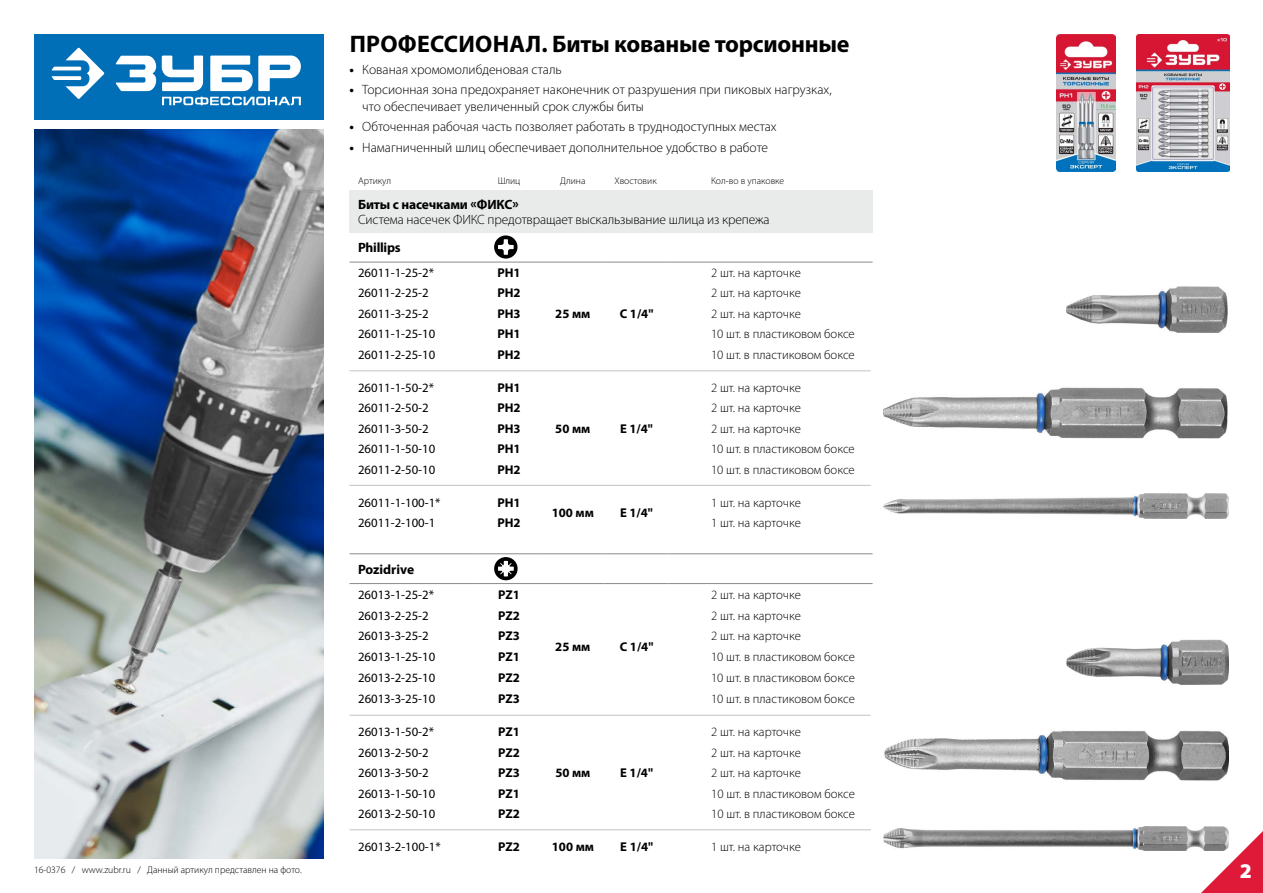
<style>
.page{position:relative;width:1263px;height:893px;background:#fff}
.page>*{position:absolute;margin:0;border:0;box-sizing:border-box;transform-origin:0 0}
.t1{font:700 24px "Myriad Pro";letter-spacing:-.01em;color:#000}
.t2{font:900 21px "Myriad Pro";color:#fff}
.t3{font:300 13.5px/16.2px "Myriad Pro";color:#000}
.t4{font:700 13.5px "Myriad Pro";letter-spacing:-.01em;color:#000}
.t5{font:300 12.75px "Myriad Pro";color:#000}
.t6{font:12.75px "Myriad Pro";color:#000}
.t7{font:700 12.75px "Myriad Pro";color:#000}
.t8{font:300 9.75px "Myriad Pro";color:#000}
.s1{font-weight:700}
</style>
<div class="page">
<svg style="left:1201px;top:831px;width:62px;height:62px"></svg>
<div style="left:350px;top:190px;width:523px;height:42px;background:#e9eaea"></div>
<hr style="left:350px;top:262px;width:127px;height:1px;background:#898b8e">
<hr style="left:477px;top:262px;width:64px;height:1px;background:#898b8e">
<hr style="left:541px;top:262px;width:64px;height:1px;background:#898b8e">
<hr style="left:605px;top:262px;width:63px;height:1px;background:#898b8e">
<hr style="left:668px;top:262px;width:205px;height:1px;background:#898b8e">
<hr style="left:350px;top:553px;width:127px;height:1px;background:#898b8e">
<hr style="left:477px;top:553px;width:64px;height:1px;background:#898b8e">
<hr style="left:541px;top:553px;width:64px;height:1px;background:#898b8e">
<hr style="left:605px;top:553px;width:63px;height:1px;background:#898b8e">
<hr style="left:668px;top:553px;width:205px;height:1px;background:#898b8e">
<hr style="left:350px;top:583px;width:127px;height:1px;background:#898b8e">
<hr style="left:477px;top:583px;width:64px;height:1px;background:#898b8e">
<hr style="left:541px;top:583px;width:64px;height:1px;background:#898b8e">
<hr style="left:605px;top:583px;width:63px;height:1px;background:#898b8e">
<hr style="left:668px;top:583px;width:205px;height:1px;background:#898b8e">
<svg style="left:494px;top:235px;width:23px;height:24px"></svg>
<svg style="left:494px;top:557px;width:24px;height:23px"></svg>
<img style="left:883px;top:493px;width:346px;height:25px">
<img style="left:883px;top:387px;width:345px;height:52px">
<img style="left:1067px;top:287px;width:161px;height:45px">
<hr style="left:350px;top:371px;width:521px;height:1px;background:#c1c3c5">
<hr style="left:350px;top:485px;width:521px;height:1px;background:#c1c3c5">
<hr style="left:350px;top:715px;width:521px;height:1px;background:#c1c3c5">
<hr style="left:350px;top:829px;width:521px;height:1px;background:#c1c3c5">
<img style="left:883px;top:826px;width:346px;height:25px">
<img style="left:884px;top:730px;width:345px;height:51px">
<img style="left:1067px;top:639px;width:162px;height:45px">
<div style="left:34px;top:34px;width:290px;height:85px;background:#006fb7"></div>
<svg style="left:162px;top:97px;width:139px;height:8px"></svg>
<svg style="left:51px;top:48px;width:53px;height:51px"></svg>
<svg style="left:115px;top:56px;width:186px;height:35px"></svg>
<img style="left:1136px;top:34px;width:94px;height:137px">
<img style="left:1056px;top:34px;width:59px;height:137px">
<img style="left:34px;top:129px;width:290px;height:730px">
<p class="t8" style="left:34px;top:863px;width:269px">16-0376 / www.zubr.ru / Данный артикул представлен на фото.</p>
<h1 class="t1" style="left:350px;top:28px;width:501px">ПРОФЕССИОНАЛ. Биты кованые торсионные</h1>
<p class="t3" style="left:350px;top:61px;width:214px"><span class="s1">•</span> Кованая хромомолибденовая сталь</p>
<p class="t3" style="left:362px;top:82px;width:471px;text-indent:-13px"><span class="s1">•</span> Торсионная зона предохраняет наконечник от разрушения при пиковых нагрузках, что обеспечивает увеличенный срок службы биты</p>
<p class="t3" style="left:350px;top:118px;width:429px"><span class="s1">•</span> Обточенная рабочая часть позволяет работать в труднодоступных местах</p>
<p class="t3" style="left:350px;top:139px;width:420px"><span class="s1">•</span> Hамагниченный шлиц обеспечивает дополнительное удобство в работе</p>
<p class="t8" style="left:358px;top:175px;width:35px">Артикул</p>
<p class="t8" style="left:498px;top:175px;width:24px">Шлиц</p>
<p class="t8" style="left:560px;top:175px;width:27px">Длина</p>
<p class="t8" style="left:614px;top:175px;width:44px">Хвостовик</p>
<p class="t8" style="left:711px;top:175px;width:75px">Кол-во в упаковке</p>
<p class="t4" style="left:358px;top:195px;width:162px">Биты с насечками «ФИКС»</p>
<p class="t3" style="left:358px;top:211px;width:413px">Система насечек ФИКС предотвращает выскальзывание шлица из крепежа</p>
<p class="t4" style="left:358px;top:239px;width:44px">Phillips</p>
<p class="t6" style="left:358px;top:265px;width:77px">26011-1-25-2*</p>
<p class="t7" style="left:497px;top:265px;width:25px">PH1</p>
<p class="t7" style="left:555px;top:305px;width:37px">25 мм</p>
<p class="t7" style="left:620px;top:305px;width:35px">C 1/4"</p>
<p class="t5" style="left:711px;top:265px;width:91px">2 шт. на карточке</p>
<p class="t6" style="left:358px;top:285px;width:72px">26011-2-25-2</p>
<p class="t7" style="left:497px;top:285px;width:25px">PH2</p>
<p class="t5" style="left:711px;top:286px;width:91px">2 шт. на карточке</p>
<p class="t6" style="left:358px;top:306px;width:72px">26011-3-25-2</p>
<p class="t7" style="left:497px;top:305px;width:25px">PH3</p>
<p class="t5" style="left:711px;top:306px;width:91px">2 шт. на карточке</p>
<p class="t6" style="left:358px;top:326px;width:79px">26011-1-25-10</p>
<p class="t7" style="left:497px;top:326px;width:25px">PH1</p>
<p class="t5" style="left:711px;top:326px;width:145px">10 шт. в пластиковом боксе</p>
<p class="t6" style="left:358px;top:347px;width:79px">26011-2-25-10</p>
<p class="t7" style="left:497px;top:346px;width:25px">PH2</p>
<p class="t5" style="left:711px;top:347px;width:145px">10 шт. в пластиковом боксе</p>
<p class="t6" style="left:358px;top:380px;width:77px">26011-1-50-2*</p>
<p class="t7" style="left:497px;top:379px;width:25px">PH1</p>
<p class="t7" style="left:555px;top:420px;width:37px">50 мм</p>
<p class="t7" style="left:620px;top:420px;width:34px">E 1/4"</p>
<p class="t5" style="left:711px;top:380px;width:91px">2 шт. на карточке</p>
<p class="t6" style="left:358px;top:400px;width:72px">26011-2-50-2</p>
<p class="t7" style="left:497px;top:400px;width:25px">PH2</p>
<p class="t5" style="left:711px;top:400px;width:91px">2 шт. на карточке</p>
<p class="t6" style="left:358px;top:421px;width:72px">26011-3-50-2</p>
<p class="t7" style="left:497px;top:420px;width:25px">PH3</p>
<p class="t5" style="left:711px;top:421px;width:91px">2 шт. на карточке</p>
<p class="t6" style="left:358px;top:441px;width:79px">26011-1-50-10</p>
<p class="t7" style="left:497px;top:440px;width:25px">PH1</p>
<p class="t5" style="left:711px;top:441px;width:145px">10 шт. в пластиковом боксе</p>
<p class="t6" style="left:358px;top:461px;width:79px">26011-2-50-10</p>
<p class="t7" style="left:497px;top:461px;width:25px">PH2</p>
<p class="t5" style="left:711px;top:462px;width:145px">10 шт. в пластиковом боксе</p>
<p class="t6" style="left:358px;top:495px;width:84px">26011-1-100-1*</p>
<p class="t7" style="left:497px;top:494px;width:25px">PH1</p>
<p class="t7" style="left:552px;top:504px;width:44px">100 мм</p>
<p class="t7" style="left:620px;top:504px;width:34px">E 1/4"</p>
<p class="t5" style="left:711px;top:495px;width:91px">1 шт. на карточке</p>
<p class="t6" style="left:358px;top:515px;width:79px">26011-2-100-1</p>
<p class="t7" style="left:497px;top:514px;width:25px">PH2</p>
<p class="t5" style="left:711px;top:515px;width:91px">1 шт. на карточке</p>
<p class="t4" style="left:358px;top:560px;width:58px">Pozidrive</p>
<p class="t6" style="left:358px;top:587px;width:77px">26013-1-25-2*</p>
<p class="t7" style="left:498px;top:586px;width:23px">PZ1</p>
<p class="t5" style="left:711px;top:587px;width:91px">2 шт. на карточке</p>
<p class="t6" style="left:358px;top:607px;width:72px">26013-2-25-2</p>
<p class="t7" style="left:498px;top:607px;width:23px">PZ2</p>
<p class="t5" style="left:711px;top:608px;width:91px">2 шт. на карточке</p>
<p class="t6" style="left:358px;top:628px;width:72px">26013-3-25-2</p>
<p class="t7" style="left:498px;top:628px;width:23px">PZ3</p>
<p class="t5" style="left:711px;top:628px;width:91px">2 шт. на карточке</p>
<p class="t6" style="left:358px;top:649px;width:79px">26013-1-25-10</p>
<p class="t7" style="left:498px;top:649px;width:23px">PZ1</p>
<p class="t5" style="left:711px;top:649px;width:145px">10 шт. в пластиковом боксе</p>
<p class="t6" style="left:358px;top:670px;width:79px">26013-2-25-10</p>
<p class="t7" style="left:498px;top:669px;width:23px">PZ2</p>
<p class="t5" style="left:711px;top:670px;width:145px">10 шт. в пластиковом боксе</p>
<p class="t6" style="left:358px;top:691px;width:79px">26013-3-25-10</p>
<p class="t7" style="left:498px;top:690px;width:23px">PZ3</p>
<p class="t5" style="left:711px;top:691px;width:145px">10 шт. в пластиковом боксе</p>
<p class="t6" style="left:358px;top:724px;width:77px">26013-1-50-2*</p>
<p class="t7" style="left:498px;top:724px;width:23px">PZ1</p>
<p class="t7" style="left:555px;top:764px;width:37px">50 мм</p>
<p class="t7" style="left:620px;top:764px;width:34px">E 1/4"</p>
<p class="t7" style="left:555px;top:638px;width:37px">25 мм</p>
<p class="t7" style="left:620px;top:638px;width:35px">C 1/4"</p>
<p class="t5" style="left:711px;top:724px;width:91px">2 шт. на карточке</p>
<p class="t6" style="left:358px;top:745px;width:72px">26013-2-50-2</p>
<p class="t7" style="left:498px;top:744px;width:23px">PZ2</p>
<p class="t5" style="left:711px;top:745px;width:91px">2 шт. на карточке</p>
<p class="t6" style="left:358px;top:765px;width:72px">26013-3-50-2</p>
<p class="t7" style="left:498px;top:764px;width:23px">PZ3</p>
<p class="t5" style="left:711px;top:765px;width:91px">2 шт. на карточке</p>
<p class="t6" style="left:358px;top:785px;width:79px">26013-1-50-10</p>
<p class="t7" style="left:498px;top:785px;width:23px">PZ1</p>
<p class="t5" style="left:711px;top:786px;width:145px">10 шт. в пластиковом боксе</p>
<p class="t6" style="left:358px;top:806px;width:79px">26013-2-50-10</p>
<p class="t7" style="left:498px;top:805px;width:23px">PZ2</p>
<p class="t5" style="left:711px;top:806px;width:145px">10 шт. в пластиковом боксе</p>
<p class="t6" style="left:358px;top:839px;width:84px">26013-2-100-1*</p>
<p class="t7" style="left:498px;top:838px;width:23px">PZ2</p>
<p class="t7" style="left:552px;top:838px;width:44px">100 мм</p>
<p class="t7" style="left:620px;top:838px;width:34px">E 1/4"</p>
<p class="t5" style="left:711px;top:839px;width:91px">1 шт. на карточке</p>
<h2 class="t2" style="left:1240px;top:856px;width:14px">2</h2>
</div>
